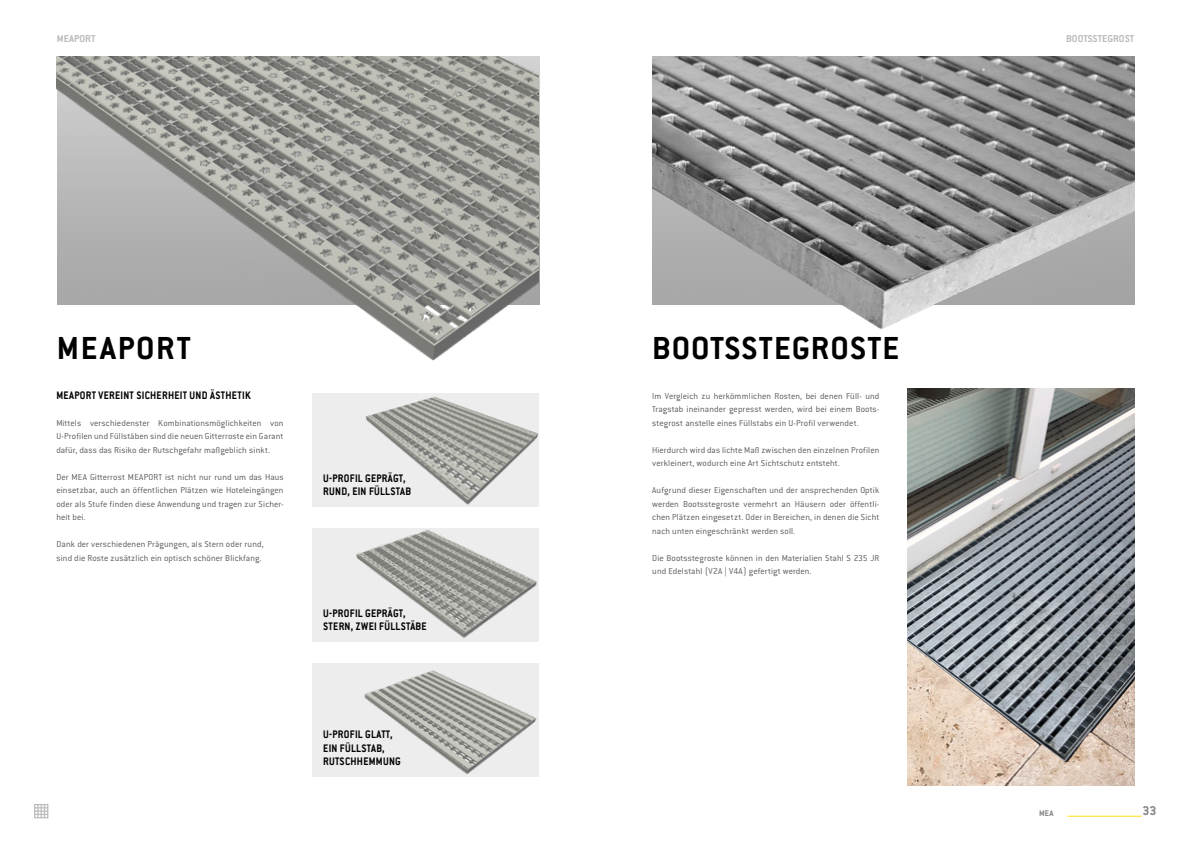
<style>
.page{position:relative;width:1191px;height:842px;background:#fff}
.page>*{position:absolute;margin:0;border:0;box-sizing:border-box;transform-origin:0 0}
.t1{font:700 35px "Conduit ITC Pro";letter-spacing:.03em;color:#000}
.t2{font:700 35px "Conduit ITC Pro";letter-spacing:.05em;color:#000}
.t3{font:700 14px "Conduit ITC Pro";color:#848687}
.t4{font:700 12px/13.5px "Conduit ITC Pro";letter-spacing:.025em;color:#000;scale:.9 1}
.t5{font:700 11px "Conduit ITC Pro";color:#bcbcbc}
.t6{font:300 9.5px/13.5px "Conduit ITC Pro";letter-spacing:.01em;color:#575756;text-align:justify}
.t7{font:700 9px "Conduit ITC Pro";color:#848687}
</style>
<div class="page">
<hr style="left:1067px;top:816px;width:75px;height:1px;background:#ffde14">
<img style="left:57px;top:57px;width:482px;height:304px">
<img style="left:907px;top:388px;width:227px;height:397px">
<div style="left:312px;top:393px;width:227px;height:114px;background:#ededed"></div>
<img style="left:365px;top:397px;width:173px;height:108px">
<div style="left:312px;top:528px;width:227px;height:114px;background:#ededed"></div>
<div style="left:312px;top:663px;width:227px;height:114px;background:#ededed"></div>
<img style="left:364px;top:670px;width:173px;height:104px">
<img style="left:356px;top:530px;width:182px;height:109px">
<img style="left:652px;top:57px;width:482px;height:272px">
<svg style="left:34px;top:804px;width:14px;height:14px"></svg>
<p class="t5" style="left:57px;top:32px;width:40px">MEAPORT</p>
<p class="t5" style="left:1066px;top:32px;width:70px">BOOTSSTEGROST</p>
<h1 class="t2" style="left:57px;top:327px;width:136px">MEAPORT</h1>
<p class="t4" style="left:56px;top:388px;width:217px">MEAPORT VEREINT SICHERHEIT UND ÄSTHETIK</p>
<p class="t6" style="left:56px;top:416px;width:229px">Mittels verschiedenster Kombinationsmöglichkeiten von U-Profilen und Füllstäben sind die neuen Gitterroste ein Garant dafür, dass das Risiko der Rutschgefahr maßgeblich sinkt.</p>
<p class="t6" style="left:56px;top:470px;width:229px">Der MEA Gitterrost MEAPORT ist nicht nur rund um das Haus einsetzbar, auch an öffentlichen Plätzen wie Hoteleingängen oder als Stufe finden diese Anwendung und tragen zur Sicher&shy;heit bei.</p>
<p class="t6" style="left:56px;top:538px;width:209px">Dank der verschiedenen Prägungen, als Stern oder rund, sind die Roste zusätzlich ein optisch schöner Blickfang.</p>
<p class="t4" style="left:323px;top:471px;width:99px">U-PROFIL GEPRÄGT,<br>RUND, EIN FÜLLSTAB</p>
<p class="t4" style="left:323px;top:606px;width:116px">U-PROFIL GEPRÄGT,<br>STERN, ZWEI FÜLLSTÄBE</p>
<p class="t4" style="left:323px;top:728px;width:88px">U-PROFIL GLATT,<br>EIN FÜLLSTAB,<br>RUTSCHHEMMUNG</p>
<h1 class="t1" style="left:652px;top:327px;width:249px">BOOTSSTEGROSTE</h1>
<p class="t6" style="left:652px;top:389px;width:229px">Im Vergleich zu herkömmlichen Rosten, bei denen Füll- und Tragstab ineinander gepresst werden, wird bei einem Boots&shy;stegrost anstelle eines Füllstabs ein U-Profil verwendet.</p>
<p class="t6" style="left:652px;top:443px;width:229px">Hierdurch wird das lichte Maß zwischen den einzelnen Profilen verkleinert, wodurch eine Art Sichtschutz entsteht.</p>
<p class="t6" style="left:652px;top:484px;width:229px">Aufgrund dieser Eigenschaften und der ansprechenden Optik werden Bootsstegroste vermehrt an Häusern oder öffentli&shy;chen Plätzen eingesetzt. Oder in Bereichen, in denen die Sicht nach unten eingeschränkt werden soll.</p>
<p class="t6" style="left:652px;top:551px;width:229px">Die Bootsstegroste können in den Materialien Stahl S 235 JR und Edelstahl (V2A | V4A) gefertigt werden.</p>
<p class="t7" style="left:1039px;top:808px;width:16px">MEA</p>
<h2 class="t3" style="left:1142px;top:802px;width:15px">33</h2>
</div>
